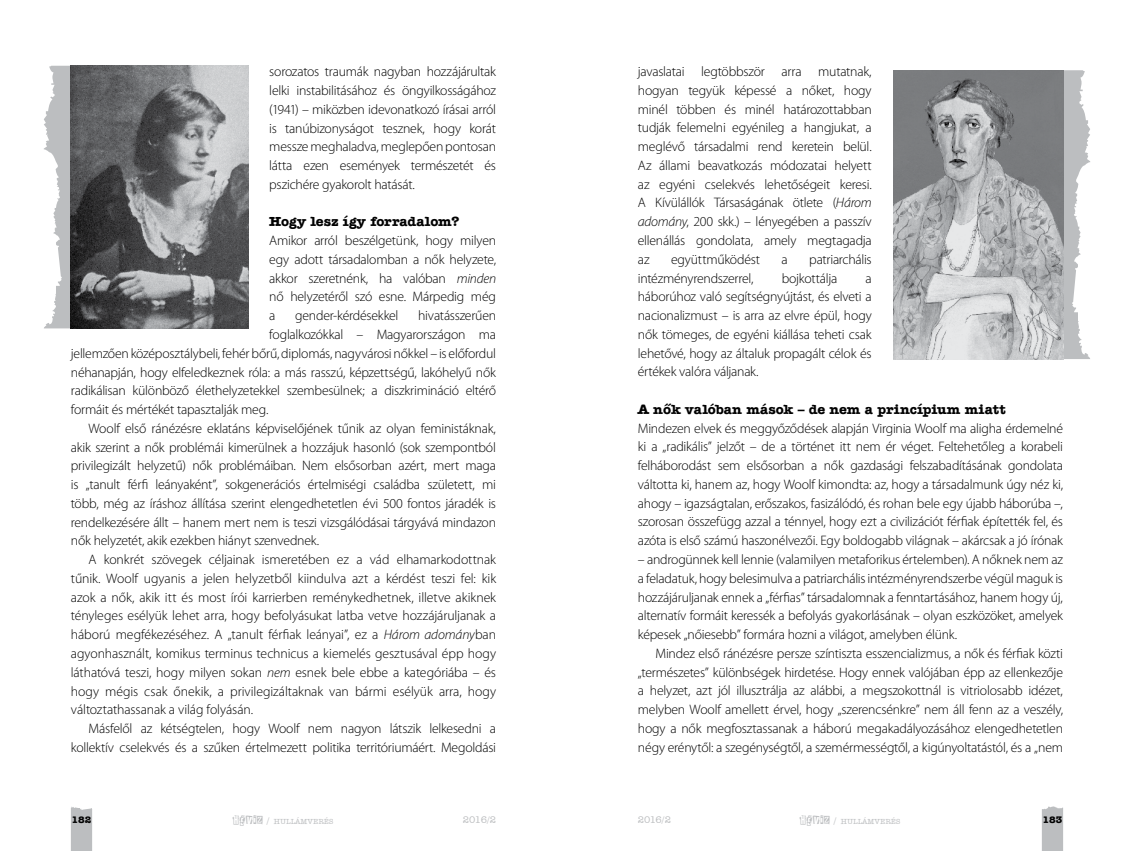
<style>
.page{position:relative;width:1134px;height:851px;background:#fff}
.page>*{position:absolute;margin:0;border:0;box-sizing:border-box;transform-origin:0 0}
.t1{font:300 13.75px/18.8px "Myriad Pro";letter-spacing:-.015em;color:#000;text-align:justify}
.t2{font:13.75px "American Typewriter HU Bold";letter-spacing:.005em;color:#000}
.t3{font:10px "American Typewriter HU Medium";letter-spacing:-.055em;color:#bcbec0}
.t4{font:10px "Postinkantaja Job";color:#bcbec0}
.t5{font:10px "American Typewriter HU Bold";color:#000}
.t6{font:7.5px "American Typewriter HU Medium";color:#bcbec0}
.s1{font-style:italic}
.s2{font-size:10px}
</style>
<div class="page">
<svg style="left:71px;top:807px;width:21px;height:43px"></svg>
<svg style="left:1042px;top:806px;width:21px;height:44px"></svg>
<svg style="left:1063px;top:70px;width:27px;height:289px"></svg>
<img style="left:893px;top:70px;width:170px;height:289px">
<svg style="left:44px;top:66px;width:27px;height:262px"></svg>
<img style="left:71px;top:66px;width:177px;height:262px">
<p class="t1" style="left:269px;top:62px;width:228px">sorozatos traumák nagyban hozzájárultak lelki instabilitásához és öngyilkosságához (1941) – miközben idevonatkozó írásai arról is tanúbizonyságot tesznek, hogy korát messze meghaladva, meglepően pontosan látta ezen események természetét és pszichére gyakorolt hatását.</p>
<p class="t2" style="left:269px;top:213px;width:192px">Hogy lesz így forradalom?</p>
<p class="t1" style="left:269px;top:231px;width:228px">Amikor arról beszélgetünk, hogy milyen egy adott társadalomban a nők helyzete, akkor szeretnénk, ha valóban <span class="s1">minden </span>nő helyzetéről szó esne. Márpedig még a</p>
<p class="t1" style="left:295px;top:306px;width:105px">gender-kérdésekkel</p>
<p class="t1" style="left:418px;top:306px;width:79px">hivatásszerűen</p>
<p class="t1" style="left:269px;top:325px;width:228px">foglalkozókkal – Magyarországon ma</p>
<p class="t1" style="left:71px;top:344px;width:427px">jellemzően középosztálybeli, fehér bőrű, diplomás, nagyvárosi nőkkel – is előfordul</p>
<p class="t1" style="left:71px;top:363px;width:427px">néhanapján, hogy elfeledkeznek róla: a más rasszú, képzettségű, lakóhelyű nők</p>
<p class="t1" style="left:71px;top:381px;width:427px">radikálisan különböző élethelyzetekkel szembesülnek; a diszkrimináció eltérő</p>
<p class="t1" style="left:71px;top:400px;width:199px">formáit és mértékét tapasztalják meg.</p>
<p class="t1" style="left:89px;top:419px;width:409px">Woolf első ránézésre eklatáns képviselőjének tűnik az olyan feministáknak,</p>
<p class="t1" style="left:71px;top:438px;width:427px">akik szerint a nők problémái kimerülnek a hozzájuk hasonló (sok szempontból</p>
<p class="t1" style="left:71px;top:456px;width:427px">privilegizált helyzetű) nők problémáiban. Nem elsősorban azért, mert maga</p>
<p class="t1" style="left:71px;top:475px;width:427px">is „tanult férfi leányaként”, sokgenerációs értelmiségi családba született, mi</p>
<p class="t1" style="left:71px;top:494px;width:427px">több, még az íráshoz állítása szerint elengedhetetlen évi 500 fontos járadék is</p>
<p class="t1" style="left:71px;top:513px;width:427px">rendelkezésére állt – hanem mert nem is teszi vizsgálódásai tárgyává mindazon</p>
<p class="t1" style="left:71px;top:531px;width:250px">nők helyzetét, akik ezekben hiányt szenvednek.</p>
<p class="t1" style="left:89px;top:550px;width:409px">A konkrét szövegek céljainak ismeretében ez a vád elhamarkodottnak</p>
<p class="t1" style="left:71px;top:569px;width:427px">tűnik. Woolf ugyanis a jelen helyzetből kiindulva azt a kérdést teszi fel: kik</p>
<p class="t1" style="left:71px;top:588px;width:427px">azok a nők, akik itt és most írói karrierben reménykedhetnek, illetve akiknek</p>
<p class="t1" style="left:71px;top:606px;width:427px">tényleges esélyük lehet arra, hogy befolyásukat latba vetve hozzájáruljanak a</p>
<p class="t1" style="left:71px;top:625px;width:427px">háború megfékezéséhez. A „tanult férfiak leányai”, ez a <span class="s1">Három adomány</span>ban</p>
<p class="t1" style="left:71px;top:644px;width:427px">agyonhasznált, komikus terminus technicus a kiemelés gesztusával épp hogy</p>
<p class="t1" style="left:71px;top:663px;width:427px">láthatóvá teszi, hogy milyen sokan <span class="s1">nem</span> esnek bele ebbe a kategóriába – és</p>
<p class="t1" style="left:71px;top:681px;width:427px">hogy mégis csak őnekik, a privilegizáltaknak van bármi esélyük arra, hogy</p>
<p class="t1" style="left:71px;top:700px;width:184px">változtathassanak a világ folyásán.</p>
<p class="t1" style="left:89px;top:719px;width:409px">Másfelől az kétségtelen, hogy Woolf nem nagyon látszik lelkesedni a</p>
<p class="t1" style="left:71px;top:738px;width:427px">kollektív cselekvés és a szűken értelmezett politika territóriumáért. Megoldási</p>
<p class="t1" style="left:638px;top:62px;width:235px">javaslatai legtöbbször arra mutatnak, hogyan tegyük képessé a nőket, hogy minél többen és minél határozottabban tudják felemelni egyénileg a hangjukat, a meglévő társadalmi rend keretein belül.<br>Az állami beavatkozás módozatai helyett az egyéni cselekvés lehetőségeit keresi.<br>A Kívülállók Társaságának ötlete (<span class="s1">Három adomány</span>, 200 skk.) – lényegében a passzív ellenállás gondolata, amely megtagadja az</p>
<p class="t1" style="left:671px;top:250px;width:91px">együttműködést</p>
<p class="t1" style="left:781px;top:250px;width:8px">a</p>
<p class="t1" style="left:809px;top:250px;width:64px">patriarchális</p>
<p class="t1" style="left:638px;top:269px;width:117px">intézményrendszerrel,</p>
<p class="t1" style="left:782px;top:269px;width:57px">bojkottálja</p>
<p class="t1" style="left:638px;top:269px;width:235px;text-indent:228px">a háborúhoz való segítségnyújtást, és elveti a nacionalizmust – is arra az elvre épül, hogy nők tömeges, de egyéni kiállása teheti csak lehetővé, hogy az általuk propagált célok és értékek valóra váljanak.</p>
<p class="t2" style="left:638px;top:400px;width:370px">A nők valóban mások – de nem a princípium miatt</p>
<p class="t1" style="left:638px;top:419px;width:427px">Mindezen elvek és meggyőződések alapján Virginia Woolf ma aligha érdemelné ki a „radikális” jelzőt – de a történet itt nem ér véget. Feltehetőleg a korabeli felháborodást sem elsősorban a nők gazdasági felszabadításának gondolata váltotta ki, hanem az, hogy Woolf kimondta: az, hogy a társadalmunk úgy néz ki, ahogy – igazságtalan, erőszakos, fasizálódó, és rohan bele egy újabb háborúba –, szorosan összefügg azzal a ténnyel, hogy ezt a civilizációt férfiak építették fel, és azóta is első számú haszonélvezői. Egy boldogabb világnak – akárcsak a jó írónak</p>
<p class="t1" style="left:638px;top:550px;width:427px">– androgünnek kell lennie (valamilyen metaforikus értelemben). A nőknek nem az a feladatuk, hogy belesimulva a patriarchális intézményrendszerbe végül maguk is hozzájáruljanak ennek a „férfias” társadalomnak a fenntartásához, hanem hogy új, alternatív formáit keressék a befolyás gyakorlásának – olyan eszközöket, amelyek képesek „nőiesebb” formára hozni a világot, amelyben élünk.</p>
<p class="t1" style="left:638px;top:644px;width:427px;text-indent:18px">Mindez első ránézésre persze színtiszta esszencializmus, a nők és férfiak közti „természetes” különbségek hirdetése. Hogy ennek valójában épp az ellenkezője a helyzet, azt jól illusztrálja az alábbi, a megszokottnál is vitriolosabb idézet, melyben Woolf amellett érvel, hogy „szerencsénkre” nem áll fenn az a veszély, hogy a nők megfosztassanak a háború megakadályozásához elengedhetetlen négy erénytől: a szegénységtől, a szemérmességtől, a kigúnyoltatástól, és a „nem</p>
<p class="t5" style="left:72px;top:813px;width:21px">182</p>
<p class="t4" style="left:234px;top:813px;width:24px">H ÉVÍZ</p>
<p class="t6" style="left:267px;top:816px;width:26px"><span class="s2">/</span> HULLÁMVER</p>
<p class="t6" style="left:324px;top:816px;width:10px">ÉS</p>
<p class="t3" style="left:463px;top:813px;width:35px">2016/2</p>
<p class="t3" style="left:638px;top:813px;width:35px">2016/2</p>
<p class="t4" style="left:801px;top:813px;width:24px">H ÉVÍZ</p>
<p class="t6" style="left:834px;top:816px;width:26px"><span class="s2">/</span> HULLÁMVER</p>
<p class="t6" style="left:891px;top:816px;width:10px">ÉS</p>
<p class="t5" style="left:1042px;top:813px;width:21px">183</p>
</div>
